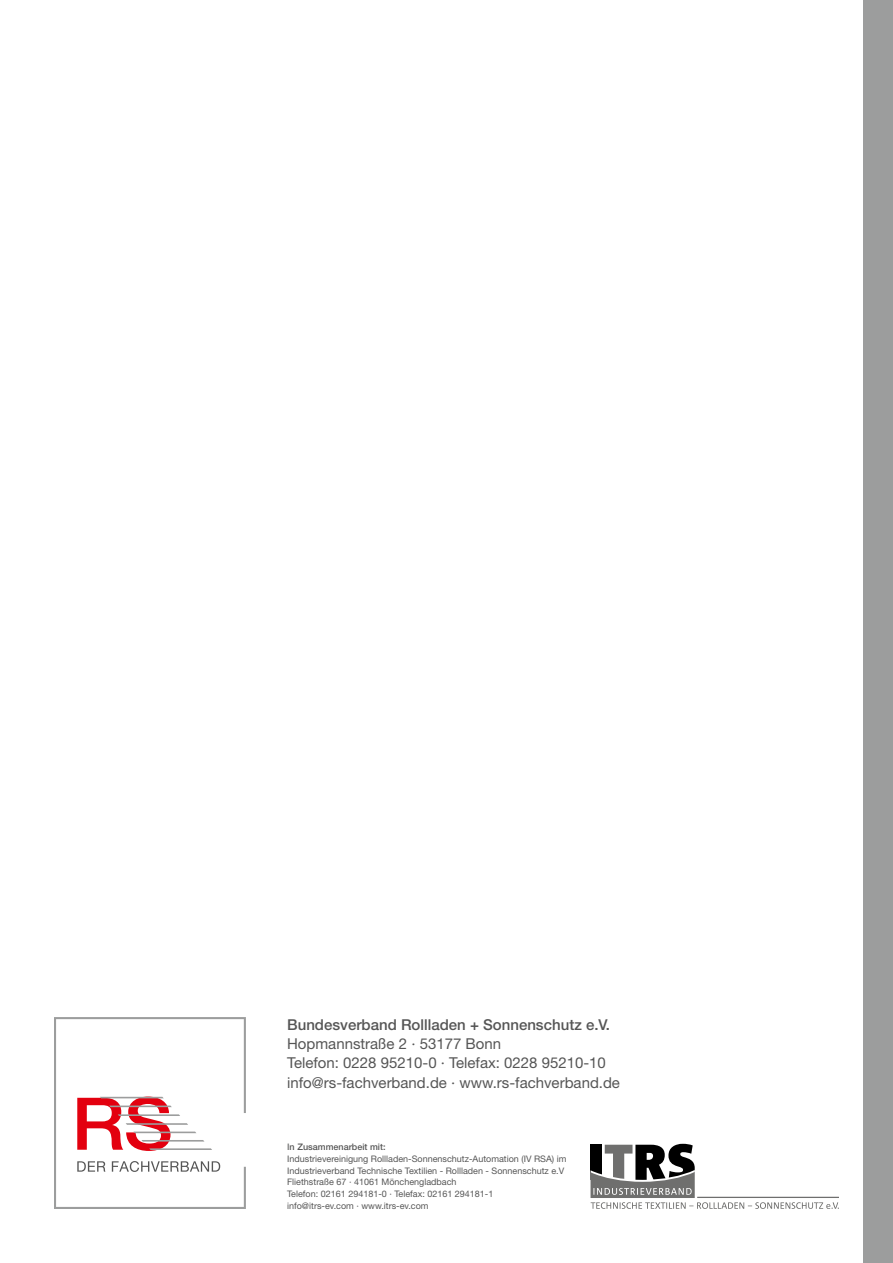
<style>
.page{position:relative;width:893px;height:1263px;background:#fff}
.page>*{position:absolute;margin:0;border:0;box-sizing:border-box;transform-origin:0 0}
.t1{font:15px/19.2px "Helvetica Neue LT Pro";color:#565656}
.t2{font:500 15px "Helvetica Neue LT Pro";color:#565656}
.t3{font:9px/11.7px "Helvetica Neue LT Pro";color:#565656}
.s1{font-weight:500;color:#6e6e6d}
.s2{font-weight:500}
</style>
<div class="page">
<div style="left:863px;top:0;width:30px;height:1263px;background:#9c9d9d"></div>
<svg style="left:54px;top:1017px;width:192px;height:192px"></svg>
<svg style="left:590px;top:1144px;width:249px;height:65px"></svg>
<hr style="left:697px;top:1197px;width:142px;height:1px;background:#6f6f6e">
<h1 class="t2" style="left:287px;top:1015px;width:324px">Bundesverband Rollladen + Sonnenschutz e.V.</h1>
<h1 class="t1" style="left:287px;top:1034px;width:334px">Hopmannstraße 2 · 53177 Bonn<br>Telefon: 0228 95210-0 · Telefax: 0228 95210-10 info@rs-fachverband.de · www.rs-fachverband.de</h1>
<p class="t3" style="left:287px;top:1141px;width:281px"><span class="s1">I</span><span class="s2">n Zusammenarbeit mit:<br></span>Industrievereinigung Rollladen-Sonnenschutz-Automation (IV RSA) im Industrieverband Technische Textilien - Rollladen - Sonnenschutz e.V Fliethstraße 67 ∙ 41061 Mönchengladbach<br>Telefon: 02161 294181-0 ∙ Telefax: 02161 294181-1<br>info@itrs-ev.com ∙ www.itrs-ev.com</p>
</div>
